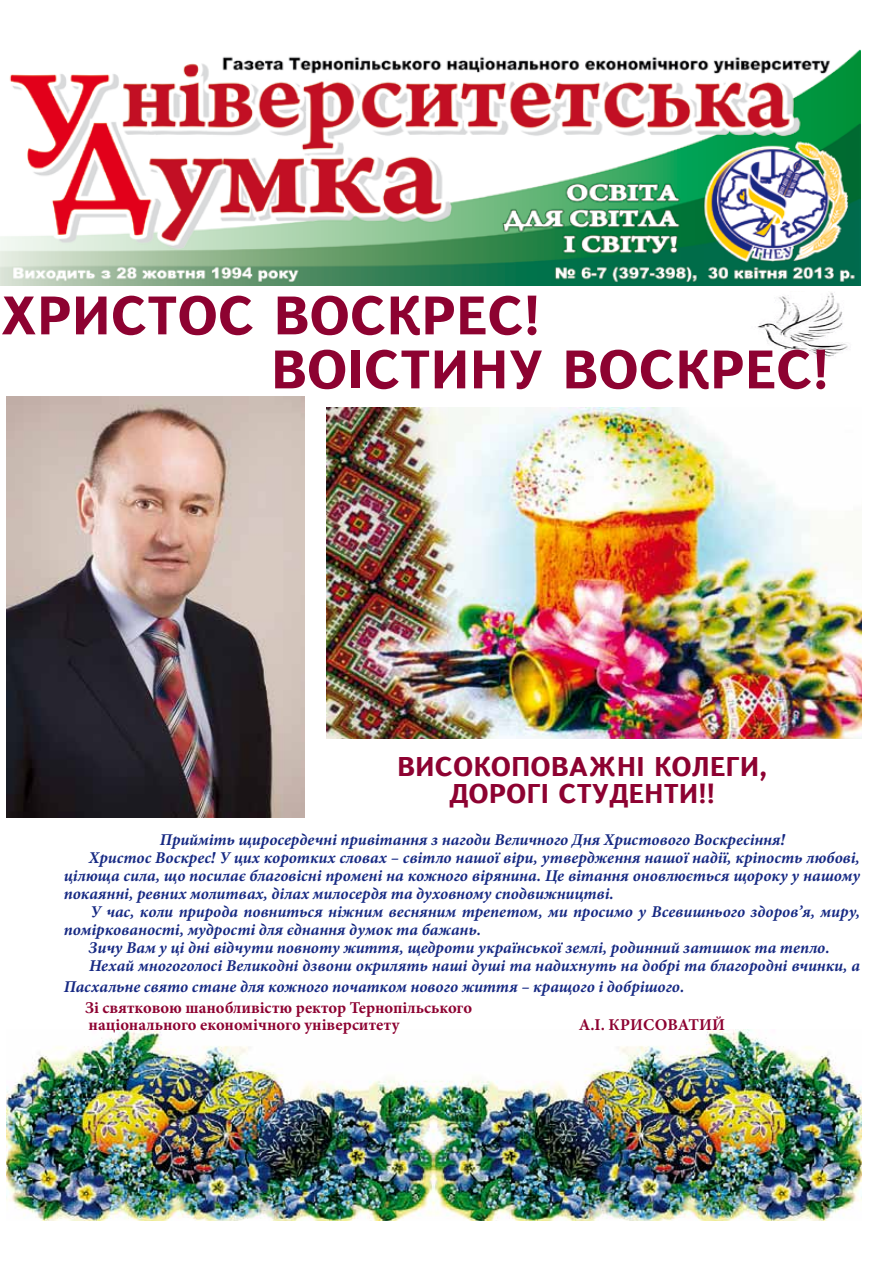
<style>
.page{position:relative;width:893px;height:1263px;background:#fff}
.page>*{position:absolute;margin:0;border:0;box-sizing:border-box;transform-origin:0 0}
.t1{font:700 54px/54px "Ukrainian Text";color:#8d0231}
.t2{font:700 27px/27px "Ukrainian Text";color:#8d0231;text-align:center}
.t3{font:italic 700 16.5px "Minion Pro";color:#162983}
.t4{font:700 16.5px/16.5px "Minion Pro";color:#8d0231}
</style>
<div class="page">
<img style="left:6px;top:1029px;width:855px;height:191px">
<img style="left:1px;top:49px;width:859px;height:236px">
<img style="left:326px;top:407px;width:536px;height:332px">
<img style="left:757px;top:292px;width:91px;height:67px">
<img style="left:6px;top:396px;width:298px;height:421px">
<h1 class="t1" style="left:271px;top:289px;width:560px;text-indent:-270px">Христос Воскрес!<br>Воістину Воскрес!</h1>
<h2 class="t2" style="left:397px;top:753px;width:371px">Високоповажні колеги, дорогі студенти!!</h2>
<p class="t3" style="left:160px;top:828px;width:627px">Прийміть щиросердечні привітання з нагоди Величного Дня Христового Воскресіння!</p>
<p class="t3" style="left:89px;top:846px;width:772px">Христос Воскрес! У цих коротких словах – світло нашої віри, утвердження нашої надії, кріпость любові,</p>
<p class="t3" style="left:64px;top:864px;width:798px">цілюща сила, що посилає благовісні промені на кожного вірянина. Це вітання оновлюється щороку у нашому</p>
<p class="t3" style="left:64px;top:882px;width:552px">покаянні, ревних молитвах, ділах милосердя та духовному сподвижництві.</p>
<p class="t3" style="left:90px;top:900px;width:771px">У час, коли природа повниться ніжним весняним трепетом, ми просимо у Всевишнього здоров’я, миру,</p>
<p class="t3" style="left:64px;top:918px;width:419px">поміркованості, мудрості для єднання думок та бажань.</p>
<p class="t3" style="left:89px;top:936px;width:743px">Зичу Вам у ці дні відчути повноту життя, щедроти української землі, родинний затишок та тепло.</p>
<p class="t3" style="left:89px;top:954px;width:772px">Нехай многоголосі Великодні дзвони окрилять наші душі та надихнуть на добрі та благородні вчинки, а</p>
<p class="t3" style="left:64px;top:975px;width:622px">Пасхальне свято стане для кожного початком нового життя – кращого і добрішого.</p>
<p class="t4" style="left:85px;top:1000px;width:389px">Зі святковою шанобливістю ректор Тернопільського національного економічного університету</p>
<p class="t4" style="left:579px;top:1016px;width:148px">А.І. Крисоватий</p>
</div>
